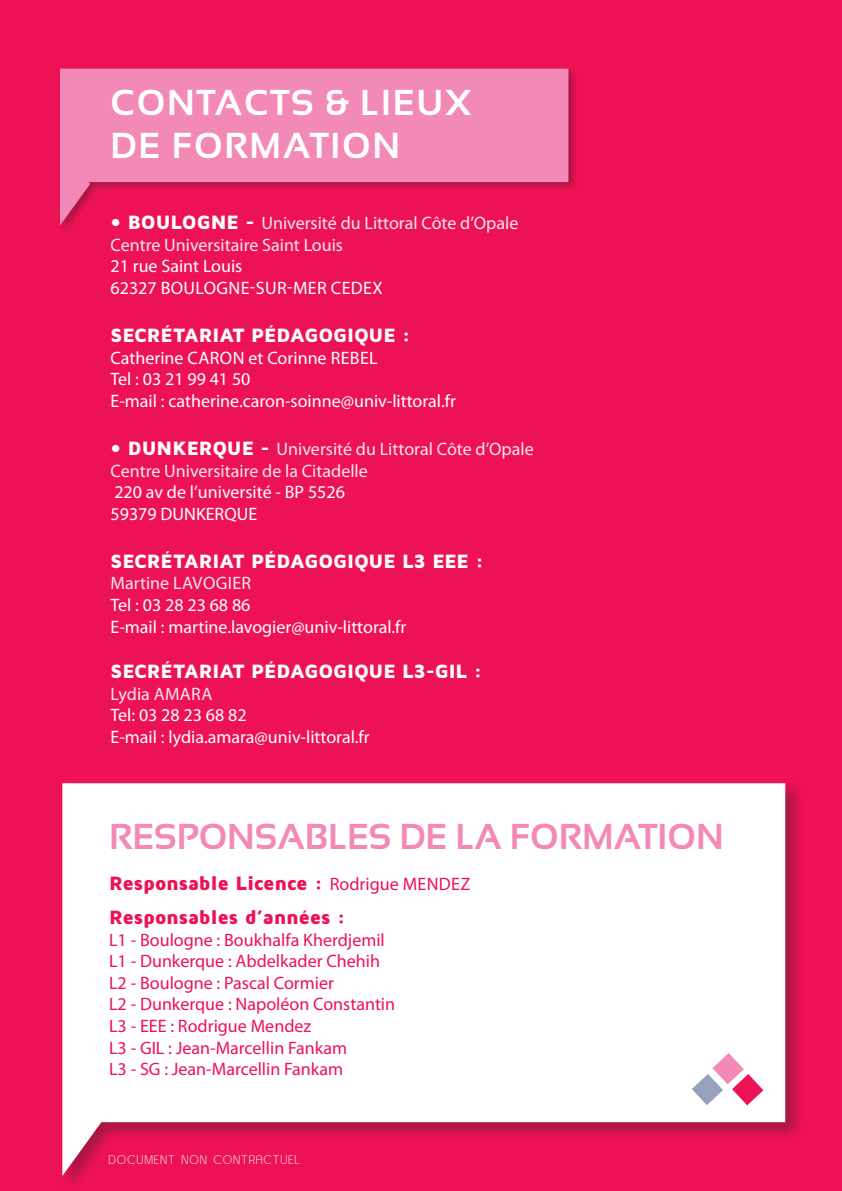
<style>
.page{position:relative;width:842px;height:1191px;background:#ed1255}
.page>*{position:absolute;margin:0;border:0;box-sizing:border-box;transform-origin:0 0}
.t1{font:700 36px "Sansation";color:#f289b6}
.t2{font:700 36px "Sansation";letter-spacing:.05em;color:#fff}
.t3{font:900 20px "Maven Pro";letter-spacing:-.005em;color:#fff}
.t4{font:900 20px "Maven Pro";letter-spacing:-.015em;color:#ed1255}
.t5{font:18px "Myriad Pro";color:#fff}
.t6{font:18px "Myriad Pro";color:#ed1255}
.t7{font:18px "Myriad Pro";color:#fce5ee}
.t8{font:18px "Myriad Pro";letter-spacing:.02em;color:#fff}
.t9{font:18px "Myriad Pro";letter-spacing:.02em;color:#fce5ee}
.t10{font:14.8px "Asenine";letter-spacing:.1em;color:#fff}
.s1{font-family:"Maven Pro";font-weight:900;font-size:20px;color:#fff}
.s2{font-family:"Myriad Pro";font-weight:400;font-size:18px}
</style>
<div class="page">
<div style="left:59px;top:780px;width:745px;height:411px;background:#231f20;opacity:.35"></div>
<svg style="left:62px;top:783px;width:723px;height:393px;fill:#fff"></svg>
<svg style="left:692px;top:1053px;width:71px;height:52px"></svg>
<div style="left:58px;top:66px;width:520px;height:169px;background:#231f20;opacity:.35"></div>
<svg style="left:60px;top:69px;width:508px;height:156px;fill:#f289b6"></svg>
<p class="t2" style="left:111px;top:82px;width:362px">CONTACTS &amp; LIEUX</p>
<p class="t2" style="left:111px;top:125px;width:291px">DE FORMATION</p>
<p class="t7" style="left:111px;top:212px;width:409px"><span class="s1">• BOULOGNE -</span> Université du Littoral Côte d’Opale</p>
<p class="t7" style="left:111px;top:234px;width:234px">Centre Universitaire Saint Louis</p>
<p class="t5" style="left:111px;top:255px;width:133px">21 rue Saint Louis</p>
<p class="t8" style="left:111px;top:277px;width:274px">62327 BOULOGNE-SUR-MER CEDEX</p>
<p class="t3" style="left:111px;top:323px;width:302px">SECRÉTARIAT PÉDAGOGIQUE :</p>
<p class="t5" style="left:111px;top:346px;width:269px">Catherine CARON et Corinne REBEL</p>
<p class="t5" style="left:111px;top:368px;width:141px">Tel : 03 21 99 41 50</p>
<p class="t5" style="left:111px;top:390px;width:347px">E-mail : catherine.caron-soinne@univ-littoral.fr</p>
<p class="t7" style="left:111px;top:438px;width:425px"><span class="s1">• DUNKERQUE -</span> Université du Littoral Côte d’Opale</p>
<p class="t7" style="left:111px;top:459px;width:259px">Centre Universitaire de la Citadelle</p>
<p class="t5" style="left:114px;top:481px;width:232px">220 av de l’université - BP 5526</p>
<p class="t5" style="left:111px;top:502px;width:148px">59379 DUNKERQUE</p>
<p class="t3" style="left:111px;top:548px;width:375px">SECRÉTARIAT PÉDAGOGIQUE L3 EEE :</p>
<p class="t9" style="left:111px;top:572px;width:142px">Martine LAVOGIER</p>
<p class="t5" style="left:111px;top:594px;width:141px">Tel : 03 28 23 68 86</p>
<p class="t5" style="left:111px;top:615px;width:297px">E-mail : martine.lavogier@univ-littoral.fr</p>
<p class="t3" style="left:111px;top:659px;width:373px">SECRÉTARIAT PÉDAGOGIQUE L3-GIL :</p>
<p class="t7" style="left:111px;top:682px;width:103px">Lydia AMARA</p>
<p class="t5" style="left:111px;top:704px;width:138px">Tel: 03 28 23 68 82</p>
<p class="t5" style="left:111px;top:726px;width:261px">E-mail : lydia.amara@univ-littoral.fr</p>
<p class="t1" style="left:109px;top:816px;width:616px">RESPONSABLES DE LA FORMATION</p>
<p class="t4" style="left:109px;top:870px;width:363px">Responsable Licence : <span class="s2">Rodrigue MENDEZ</span></p>
<p class="t4" style="left:109px;top:904px;width:238px">Responsables d’années :</p>
<p class="t6" style="left:109px;top:928px;width:277px">L1 - Boulogne : Boukhalfa Kherdjemil</p>
<p class="t6" style="left:109px;top:950px;width:273px">L1 - Dunkerque : Abdelkader Chehih</p>
<p class="t6" style="left:109px;top:971px;width:226px">L2 - Boulogne : Pascal Cormier</p>
<p class="t6" style="left:109px;top:993px;width:287px">L2 - Dunkerque : Napoléon Constantin</p>
<p class="t6" style="left:109px;top:1015px;width:204px">L3 - EEE : Rodrigue Mendez</p>
<p class="t6" style="left:109px;top:1036px;width:240px">L3 - GIL : Jean-Marcellin Fankam</p>
<p class="t6" style="left:109px;top:1058px;width:236px">L3 - SG : Jean-Marcellin Fankam</p>
<p class="t10" style="left:109px;top:1152px;width:192px">DOCUMENT NON CONTRACTUEL</p>
</div>
